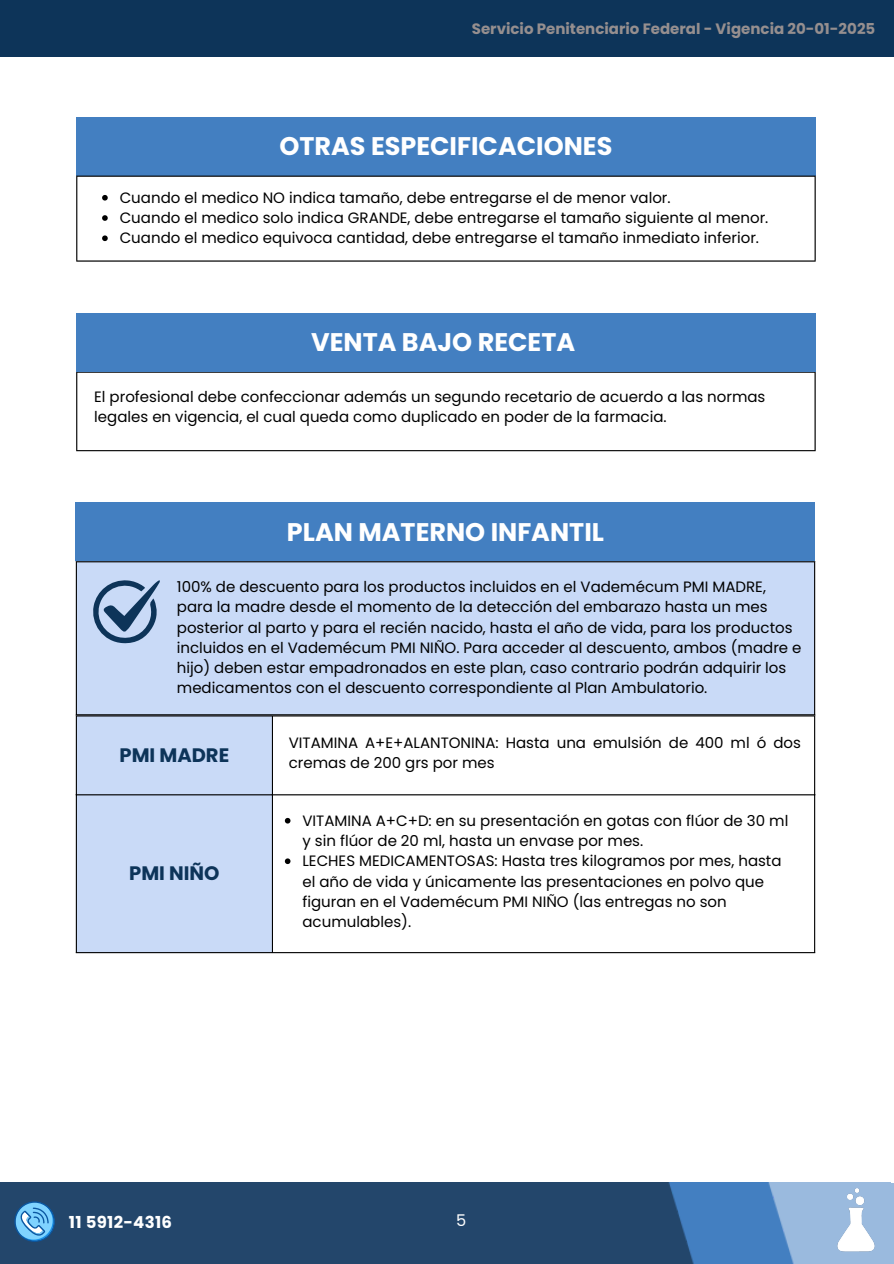
<style>
.page{position:relative;width:894px;height:1264px;background:#fff}
.page>*{position:absolute;margin:0;border:0;box-sizing:border-box;transform-origin:0 0}
.t1{font:700 25.5px "Poppins";color:#fff}
.t2{font:700 19.5px "Poppins";color:#0d3459}
.t3{font:700 16.5px "Poppins";letter-spacing:.02em;color:#fff}
.t4{font:16.2px "Poppins";color:#fff}
.t5{font:15px/20.2px "Poppins";color:#000}
.t6{font:700 15px "Poppins";color:#968f8f}
</style>
<div class="page">
<div style="left:0;top:0;width:893px;height:56px;background:#0d3459"></div>
<img style="left:697px;top:1182px;width:100px;height:81px">
<div style="left:0;top:1182px;width:697px;height:81px;background:#23466b"></div>
<img style="left:817px;top:1184px;width:76px;height:75px">
<svg style="left:14px;top:1201px;width:41px;height:40px;background:#579bca"></svg>
<hr style="left:76px;top:372px;width:1px;height:78px;background:#000">
<hr style="left:814px;top:372px;width:1px;height:78px;background:#000">
<hr style="left:76px;top:371px;width:739px;height:1px;background:#000">
<hr style="left:76px;top:450px;width:739px;height:1px;background:#000">
<div style="left:76px;top:313px;width:739px;height:58px;background:#437fc1"></div>
<div style="left:76px;top:117px;width:739px;height:59px;background:#437fc1"></div>
<hr style="left:76px;top:177px;width:1px;height:83px;background:#000">
<hr style="left:814px;top:177px;width:1px;height:83px;background:#000">
<hr style="left:76px;top:176px;width:739px;height:1px;background:#000">
<hr style="left:76px;top:260px;width:739px;height:1px;background:#000">
<div style="left:76px;top:561px;width:738px;height:154px;background:#c9daf7"></div>
<hr style="left:76px;top:562px;width:1px;height:152px;background:#000">
<hr style="left:813px;top:562px;width:2px;height:152px;background:#000">
<hr style="left:76px;top:561px;width:739px;height:1px;background:#000">
<hr style="left:76px;top:714px;width:739px;height:1px;background:#000">
<div style="left:76px;top:502px;width:738px;height:59px;background:#437fc1"></div>
<svg style="left:93px;top:580px;width:67px;height:64px"></svg>
<svg style="left:102px;top:195px;width:6px;height:5px"></svg>
<svg style="left:102px;top:215px;width:6px;height:6px"></svg>
<svg style="left:102px;top:235px;width:6px;height:6px"></svg>
<div style="left:77px;top:716px;width:195px;height:236px;background:#c9daf7"></div>
<svg style="left:273px;top:716px;width:540px;height:149px"></svg>
<hr style="left:76px;top:716px;width:1px;height:236px;background:#000">
<hr style="left:272px;top:716px;width:1px;height:236px;background:#000">
<hr style="left:813px;top:716px;width:2px;height:236px;background:#000">
<hr style="left:76px;top:715px;width:739px;height:1px;background:#000">
<hr style="left:76px;top:794px;width:739px;height:1px;background:#000">
<hr style="left:76px;top:952px;width:739px;height:1px;background:#000">
<svg style="left:285px;top:818px;width:5px;height:5px"></svg>
<svg style="left:285px;top:858px;width:5px;height:6px"></svg>
<p class="t6" style="left:471px;top:19px;width:405px">Servicio Penitenciario Federal - Vigencia 20-01-2025</p>
<p class="t1" style="left:279px;top:128px;width:334px">OTRAS ESPECIFICACIONES</p>
<h1 class="t5" style="left:120px;top:187px;width:552px">Cuando el medico NO indica tamaño, debe entregarse el de menor valor.</h1>
<p class="t5" style="left:120px;top:208px;width:650px">Cuando el medico solo indica GRANDE, debe entregarse el tamaño siguiente al menor.</p>
<p class="t5" style="left:120px;top:228px;width:640px">Cuando el medico equivoca cantidad, debe entregarse el tamaño inmediato inferior.</p>
<h1 class="t1" style="left:311px;top:324px;width:265px">VENTA BAJO RECETA</h1>
<p class="t5" style="left:94px;top:387px;width:672px;line-height:19.2px">El profesional debe confeccionar además un segundo recetario de acuerdo a las normas legales en vigencia, el cual queda como duplicado en poder de la farmacia.</p>
<p class="t1" style="left:287px;top:514px;width:318px">PLAN MATERNO INFANTIL</p>
<p class="t5" style="left:177px;top:577px;width:626px">100% de descuento para los productos incluidos en el Vademécum PMI MADRE, para la madre desde el momento de la detección del embarazo hasta un mes posterior al parto y para el recién nacido, hasta el año de vida, para los productos incluidos en el Vademécum PMI NIÑO. Para acceder al descuento, ambos (madre e hijo) deben estar empadronados en este plan, caso contrario podrán adquirir los medicamentos con el descuento correspondiente al Plan Ambulatorio.</p>
<p class="t2" style="left:119px;top:741px;width:111px">PMI MADRE</p>
<p class="t2" style="left:129px;top:859px;width:92px">PMI NIÑO</p>
<p class="t5" style="left:289px;top:732px;width:513px">VITAMINA A+E+ALANTONINA: Hasta una emulsión de 400 ml ó dos cremas de 200 grs por mes</p>
<p class="t5" style="left:302px;top:810px;width:487px">VITAMINA A+C+D: en su presentación en gotas con flúor de 30 ml y sin flúor de 20 ml, hasta un envase por mes.</p>
<p class="t5" style="left:302px;top:851px;width:480px">LECHES MEDICAMENTOSAS: Hasta tres kilogramos por mes, hasta el año de vida y únicamente las presentaciones en polvo que figuran en el Vademécum PMI NIÑO (las entregas no son acumulables).</p>
<h1 class="t3" style="left:69px;top:1210px;width:105px">11 5912-4316</h1>
<p class="t4" style="left:456px;top:1208px;width:12px">5</p>
</div>
